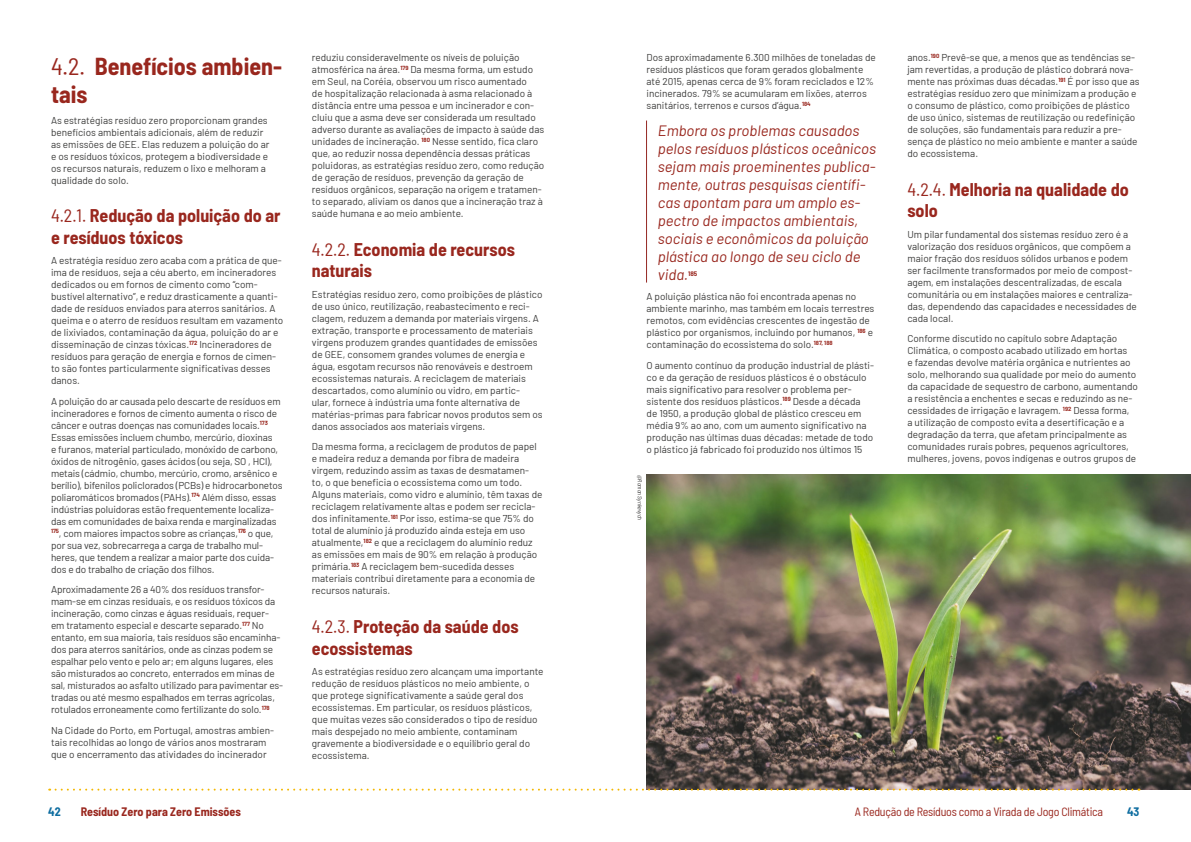
<style>
.page{position:relative;width:1191px;height:842px;background:#fff}
.page>*{position:absolute;margin:0;border:0;box-sizing:border-box;transform-origin:0 0}
.t1{font:700 semi-condensed 24px/28px "Barlow";color:#99271e}
.t2{font:700 semi-condensed 18px/21.6px "Barlow";color:#99271e}
.t3{font:italic 15px/18px "Barlow";color:#99271e}
.t4{font:semi-condensed 12px "Barlow";letter-spacing:-.02em;color:#99271e}
.t5{font:700 semi-condensed 12px "Barlow";color:#99271e}
.t6{font:700 semi-condensed 12px "Barlow";color:#0e6da0}
.t7{font:10px/12px "Barlow";color:#3c3c3b}
.t8{font:700 6.4px "Barlow";color:#99271e}
.t9{font:italic semi-condensed 6px "Barlow";color:#3c3c3b}
.s1{font-weight:400}
</style>
<div class="page">
<hr style="left:646px;top:121px;width:1px;height:162px;background:#942924">
<img style="left:646px;top:475px;width:545px;height:315px">
<svg style="left:49px;top:789px;width:1083px;height:2px"></svg>
<h1 class="t1" style="left:51px;top:51px;width:232px"><span class="s1">4.2.</span> Benefícios ambien&shy;tais</h1>
<p class="t7" style="left:51px;top:113px;width:220px">As estratégias resíduo zero proporcionam grandes benefícios ambientais adicionais, além de reduzir as emissões de GEE. Elas reduzem a poluição do ar e os resíduos tóxicos, protegem a biodiversidade e os recursos naturais, reduzem o lixo e melhoram a qualidade do solo.</p>
<h2 class="t2" style="left:51px;top:204px;width:231px"><span class="s1">4.2.1.</span> Redução da poluição do ar e resíduos tóxicos</h2>
<p class="t7" style="left:51px;top:254px;width:234px">A estratégia resíduo zero acaba com a prática de que&shy;ima de resíduos, seja a céu aberto, em incineradores dedicados ou em fornos de cimento como “com&shy;bustível alternativo”, e reduz drasticamente a quanti&shy;dade de resíduos enviados para aterros sanitários. A queima e o aterro de resíduos resultam em vazamento de lixiviados, contaminação da água, poluição do ar e disseminação de cinzas tóxicas.<sup>172</sup> Incineradores de resíduos para geração de energia e fornos de cimen&shy;to são fontes particularmente significativas desses danos.</p>
<p class="t7" style="left:51px;top:394px;width:233px">A poluição do ar causada pelo descarte de resíduos em incineradores e fornos de cimento aumenta o risco de câncer e outras doenças nas comunidades locais.<sup>173<br></sup>Essas emissões incluem chumbo, mercúrio, dioxinas<br>e furanos, material particulado, monóxido de carbono, óxidos de nitrogênio, gases ácidos (ou seja, SO , HCl), metais (cádmio, chumbo, mercúrio, cromo, arsênico e berílio), bifenilos policlorados (PCBs) e hidrocarbonetos poliaromáticos bromados (PAHs).<sup>174</sup> Além disso, essas indústrias poluidoras estão frequentemente localiza&shy;das em comunidades de baixa renda e marginalizadas <sup>175</sup>, com maiores impactos sobre as crianças,<sup>176</sup> o que, por sua vez, sobrecarrega a carga de trabalho mul&shy;heres, que tendem a realizar a maior parte dos cuida&shy;dos e do trabalho de criação dos filhos.</p>
<p class="t7" style="left:51px;top:583px;width:234px">Aproximadamente 26 a 40% dos resíduos transfor&shy;mam-se em cinzas residuais, e os resíduos tóxicos da incineração, como cinzas e águas residuais, requer&shy;em tratamento especial e descarte separado.<sup>177</sup> No entanto, em sua maioria, tais resíduos são encaminha&shy;dos para aterros sanitários, onde as cinzas podem se espalhar pelo vento e pelo ar; em alguns lugares, eles são misturados ao concreto, enterrados em minas de sal, misturados ao asfalto utilizado para pavimentar es&shy;tradas ou até mesmo espalhados em terras agrícolas, rotulados erroneamente como fertilizante do solo.<sup>178</sup></p>
<p class="t7" style="left:51px;top:723px;width:224px">Na Cidade do Porto, em Portugal, amostras ambien&shy;tais recolhidas ao longo de vários anos mostraram que o encerramento das atividades do incinerador</p>
<p class="t7" style="left:312px;top:51px;width:234px">reduziu consideravelmente os níveis de poluição atmosférica na área.<sup>179</sup> Da mesma forma, um estudo em Seul, na Coréia, observou um risco aumentado<br>de hospitalização relacionada à asma relacionado à distância entre uma pessoa e um incinerador e con&shy;cluiu que a asma deve ser considerada um resultado adverso durante as avaliações de impacto à saúde das unidades de incineração. <sup>180</sup> Nesse sentido, fica claro que, ao reduzir nossa dependência dessas práticas poluidoras, as estratégias resíduo zero, como redução de geração de resíduos, prevenção da geração de resíduos orgânicos, separação na origem e tratamen&shy;to separado, aliviam os danos que a incineração traz à saúde humana e ao meio ambiente.</p>
<h2 class="t2" style="left:312px;top:237px;width:205px"><span class="s1">4.2.2.</span> Economia de recursos naturais</h2>
<p class="t7" style="left:312px;top:287px;width:232px">Estratégias resíduo zero, como proibições de plástico de uso único, reutilização, reabastecimento e reci&shy;clagem, reduzem a demanda por materiais virgens. A extração, transporte e processamento de materiais virgens produzem grandes quantidades de emissões de GEE, consomem grandes volumes de energia e água, esgotam recursos não renováveis e destroem ecossistemas naturais. A reciclagem de materiais descartados, como alumínio ou vidro, em partic-<br>ular, fornece à indústria uma fonte alternativa de matérias-primas para fabricar novos produtos sem os danos associados aos materiais virgens.</p>
<p class="t7" style="left:312px;top:440px;width:232px">Da mesma forma, a reciclagem de produtos de papel e madeira reduz a demanda por fibra de madeira virgem, reduzindo assim as taxas de desmatamen&shy;to, o que beneficia o ecossistema como um todo.<br>Alguns materiais, como vidro e alumínio, têm taxas de reciclagem relativamente altas e podem ser recicla&shy;dos infinitamente.<sup>181</sup> Por isso, estima-se que 75% do total de alumínio já produzido ainda esteja em uso atualmente,<sup>182</sup> e que a reciclagem do alumínio reduz as emissões em mais de 90% em relação à produção primária.<sup>183</sup> A reciclagem bem-sucedida desses materiais contribui diretamente para a economia de recursos naturais.</p>
<h2 class="t2" style="left:312px;top:614px;width:208px"><span class="s1">4.2.3.</span> Proteção da saúde dos ecossistemas</h2>
<p class="t7" style="left:312px;top:665px;width:233px">As estratégias resíduo zero alcançam uma importante redução de resíduos plásticos no meio ambiente, o que protege significativamente a saúde geral dos ecossistemas. Em particular, os resíduos plásticos, que muitas vezes são considerados o tipo de resíduo mais despejado no meio ambiente, contaminam gravemente a biodiversidade e o equilíbrio geral do ecossistema.</p>
<p class="t7" style="left:646px;top:51px;width:231px">Dos aproximadamente 6.300 milhões de toneladas de resíduos plásticos que foram gerados globalmente até 2015, apenas cerca de 9% foram reciclados e 12% incinerados. 79% se acumularam em lixões, aterros sanitários, terrenos e cursos d’água.<sup>184</sup></p>
<p class="t3" style="left:658px;top:120px;width:220px">Embora os problemas causados pelos resíduos plásticos oceânicos sejam mais proeminentes publica&shy;mente, outras pesquisas científi&shy;cas apontam para um amplo es&shy;pectro de impactos ambientais, sociais e econômicos da poluição plástica ao longo de seu ciclo de vida.</p>
<p class="t8" style="left:688px;top:269px;width:11px">185</p>
<p class="t7" style="left:646px;top:290px;width:229px">A poluição plástica não foi encontrada apenas no ambiente marinho, mas também em locais terrestres remotos, com evidências crescentes de ingestão de plástico por organismos, incluindo por humanos, <sup>186</sup> e contaminação do ecossistema do solo.<sup>187,</sup> <sup>188</sup></p>
<p class="t7" style="left:646px;top:358px;width:229px">O aumento contínuo da produção industrial de plásti&shy;co e da geração de resíduos plásticos é o obstáculo mais significativo para resolver o problema per&shy;sistente dos resíduos plásticos.<sup>189</sup> Desde a década<br>de 1950, a produção global de plástico cresceu em média 9% ao ano, com um aumento significativo na produção nas últimas duas décadas: metade de todo o plástico já fabricado foi produzido nos últimos 15</p>
<p class="t9" style="left:644px;top:475px;width:47px;rotate:90deg">@Roman Synkevych</p>
<p class="t7" style="left:907px;top:51px;width:234px">anos.<sup>190</sup> Prevê-se que, a menos que as tendências se&shy;jam revertidas, a produção de plástico dobrará nova&shy;mente nas próximas duas décadas.<sup>191</sup> É por isso que as estratégias resíduo zero que minimizam a produção e o consumo de plástico, como proibições de plástico de uso único, sistemas de reutilização ou redefinição de soluções, são fundamentais para reduzir a pre&shy;sença de plástico no meio ambiente e manter a saúde do ecossistema.</p>
<h2 class="t2" style="left:907px;top:177px;width:223px"><span class="s1">4.2.4.</span> Melhoria na qualidade do solo</h2>
<p class="t7" style="left:907px;top:227px;width:231px">Um pilar fundamental dos sistemas resíduo zero é a valorização dos resíduos orgânicos, que compõem a maior fração dos resíduos sólidos urbanos e podem ser facilmente transformados por meio de compost&shy;agem, em instalações descentralizadas, de escala comunitária ou em instalações maiores e centraliza&shy;das, dependendo das capacidades e necessidades de cada local.</p>
<p class="t7" style="left:907px;top:332px;width:232px">Conforme discutido no capítulo sobre Adaptação Climática, o composto acabado utilizado em hortas<br>e fazendas devolve matéria orgânica e nutrientes ao solo, melhorando sua qualidade por meio do aumento da capacidade de sequestro de carbono, aumentando a resistência a enchentes e secas e reduzindo as ne&shy;cessidades de irrigação e lavragem. <sup>192</sup> Dessa forma,<br>a utilização de composto evita a desertificação e a degradação da terra, que afetam principalmente as comunidades rurais pobres, pequenos agricultores, mulheres, jovens, povos indígenas e outros grupos de</p>
<p class="t6" style="left:48px;top:803px;width:14px">42</p>
<p class="t5" style="left:81px;top:803px;width:161px">Resíduo Zero para Zero Emissões</p>
<p class="t4" style="left:855px;top:803px;width:250px">A Redução de Resíduos como a Virada de Jogo Climática</p>
<p class="t6" style="left:1127px;top:803px;width:14px">43</p>
</div>
